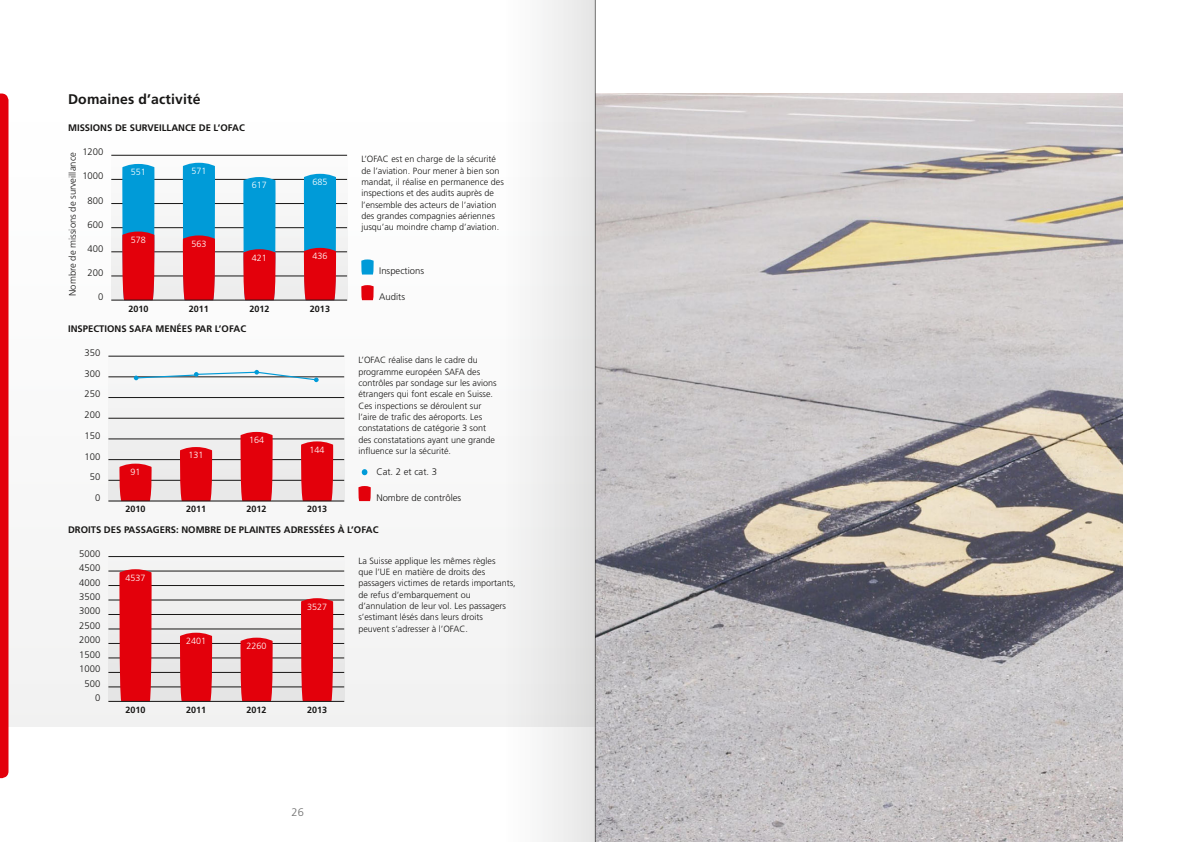
<style>
.page{position:relative;width:1191px;height:842px;background:#fff}
.page>*{position:absolute;margin:0;border:0;box-sizing:border-box;transform-origin:0 0}
.t1{font:700 14px "Frutiger";letter-spacing:.01em;color:#181716}
.t2{font:300 11px "Frutiger";color:#6e6e6e}
.t3{font:300 9.5px/20.7px "Frutiger";color:#181716;text-align:right}
.t4{font:700 9.5px "Frutiger";color:#181716}
.t5{font:300 9px/11.4px "Frutiger";color:#181716}
.t6{font:300 9px "Frutiger";color:#fff}
.t7{font:700 9px "Frutiger";color:#181716}
</style>
<div class="page">
<div style="left:111px;top:155px;width:236px;height:145px;background:#f5f5f5"></div>
<hr style="left:111px;top:276px;width:236px;height:1px;background:#181716">
<hr style="left:111px;top:252px;width:236px;height:1px;background:#181716">
<hr style="left:111px;top:227px;width:236px;height:1px;background:#181716">
<hr style="left:111px;top:203px;width:236px;height:1px;background:#181716">
<hr style="left:111px;top:179px;width:236px;height:1px;background:#181716">
<hr style="left:111px;top:155px;width:236px;height:1px;background:#181716">
<svg style="left:122px;top:164px;width:33px;height:136px;background:#745577"></svg>
<svg style="left:361px;top:285px;width:13px;height:15px"></svg>
<svg style="left:361px;top:259px;width:13px;height:16px"></svg>
<svg style="left:182px;top:163px;width:33px;height:137px;background:#6d5a7e"></svg>
<svg style="left:303px;top:174px;width:33px;height:126px;background:#616289"></svg>
<svg style="left:243px;top:177px;width:33px;height:123px;background:#616289"></svg>
<hr style="left:111px;top:300px;width:236px;height:1px;background:#181716">
<div style="left:108px;top:356px;width:236px;height:145px;background:#f1f1f1"></div>
<hr style="left:108px;top:480px;width:236px;height:1px;background:#181716">
<hr style="left:108px;top:459px;width:236px;height:1px;background:#181716">
<hr style="left:108px;top:439px;width:236px;height:1px;background:#181716">
<hr style="left:108px;top:418px;width:236px;height:1px;background:#181716">
<hr style="left:108px;top:397px;width:236px;height:1px;background:#181716">
<hr style="left:108px;top:377px;width:236px;height:1px;background:#181716">
<hr style="left:108px;top:356px;width:236px;height:1px;background:#181716">
<svg style="left:119px;top:464px;width:33px;height:37px"></svg>
<svg style="left:358px;top:486px;width:13px;height:15px"></svg>
<svg style="left:179px;top:447px;width:34px;height:54px;background:#e1151f"></svg>
<svg style="left:240px;top:432px;width:33px;height:69px;background:#e10d18"></svg>
<svg style="left:300px;top:441px;width:34px;height:60px;background:#e11620"></svg>
<svg style="left:134px;top:370px;width:185px;height:12px"></svg>
<svg style="left:362px;top:469px;width:5px;height:6px"></svg>
<hr style="left:108px;top:501px;width:236px;height:1px;background:#181716">
<svg style="left:108px;top:557px;width:236px;height:144px;fill:#ededed"></svg>
<hr style="left:108px;top:556px;width:236px;height:1px;background:#181716">
<hr style="left:108px;top:571px;width:236px;height:1px;background:#181716">
<hr style="left:108px;top:585px;width:236px;height:1px;background:#181716">
<hr style="left:108px;top:600px;width:236px;height:1px;background:#181716">
<hr style="left:108px;top:614px;width:236px;height:1px;background:#181716">
<hr style="left:108px;top:629px;width:236px;height:1px;background:#181716">
<svg style="left:119px;top:569px;width:33px;height:132px;background:#e20b16"></svg>
<svg style="left:179px;top:633px;width:34px;height:68px;background:#e2121c"></svg>
<svg style="left:240px;top:638px;width:33px;height:63px;background:#e20c17"></svg>
<svg style="left:300px;top:598px;width:34px;height:103px;background:#e1121c"></svg>
<hr style="left:108px;top:701px;width:236px;height:1px;background:#181716">
<img style="left:596px;top:94px;width:527px;height:748px">
<svg style="left:0;top:94px;width:9px;height:684px;background:#e40e18"></svg>
<div style="left:504px;top:0;width:91px;height:842px;background:linear-gradient(to right,#fbfbfb,#e1e1e1)"></div>
<hr style="left:595px;top:0;width:1px;height:842px;background:#181716">
<h1 class="t1" style="left:68px;top:92px;width:134px">Domaines d’activité</h1>
<p class="t4" style="left:68px;top:123px;width:178px">MISSIONS DE SURVEILLANCE DE L’OFAC</p>
<p class="t3" style="left:82px;top:142px;width:23px">1200</p>
<p class="t3" style="left:82px;top:166px;width:23px">1000</p>
<p class="t3" style="left:88px;top:190px;width:17px">800</p>
<p class="t3" style="left:88px;top:214px;width:17px">600</p>
<p class="t3" style="left:88px;top:238px;width:17px">400</p>
<p class="t3" style="left:88px;top:263px;width:17px">200</p>
<p class="t3" style="left:98px;top:287px;width:7px">0</p>
<p class="t3" style="left:62px;top:296px;width:145px;rotate:-90deg">Nombre de missions de surveillance</p>
<p class="t6" style="left:131px;top:168px;width:17px">551</p>
<p class="t6" style="left:131px;top:235px;width:17px">578</p>
<p class="t6" style="left:191px;top:166px;width:17px">571</p>
<p class="t6" style="left:191px;top:239px;width:17px">563</p>
<p class="t6" style="left:252px;top:181px;width:17px">617</p>
<p class="t6" style="left:252px;top:253px;width:17px">421</p>
<p class="t6" style="left:312px;top:177px;width:17px">685</p>
<p class="t6" style="left:312px;top:251px;width:17px">436</p>
<p class="t7" style="left:128px;top:304px;width:22px">2010</p>
<p class="t7" style="left:189px;top:304px;width:22px">2011</p>
<p class="t7" style="left:249px;top:304px;width:22px">2012</p>
<p class="t7" style="left:310px;top:304px;width:22px">2013</p>
<p class="t4" style="left:68px;top:324px;width:180px">INSPECTIONS SAFA MENÉES PAR L’OFAC</p>
<p class="t3" style="left:84px;top:343px;width:17px">350</p>
<p class="t3" style="left:84px;top:363px;width:17px">300<br>250<br>200<br>150<br>100<br>50<br>0</p>
<p class="t6" style="left:188px;top:451px;width:17px">131</p>
<p class="t6" style="left:249px;top:435px;width:17px">164</p>
<p class="t6" style="left:310px;top:445px;width:17px">144</p>
<p class="t6" style="left:130px;top:467px;width:12px">91</p>
<p class="t7" style="left:125px;top:504px;width:22px">2010</p>
<p class="t7" style="left:186px;top:504px;width:22px">2011</p>
<p class="t7" style="left:246px;top:504px;width:22px">2012</p>
<p class="t7" style="left:307px;top:504px;width:22px">2013</p>
<p class="t5" style="left:361px;top:154px;width:144px">L’OFAC est en charge de la sécurité de l’aviation. Pour mener à bien son mandat, il réalise en permanence des inspections et des audits auprès de l’ensemble des acteurs de l’aviation des grandes compagnies aériennes jusqu’au moindre champ d’aviation.</p>
<p class="t3" style="left:379px;top:261px;width:46px">Inspections</p>
<p class="t3" style="left:379px;top:287px;width:27px">Audits</p>
<p class="t5" style="left:358px;top:355px;width:140px">L’OFAC réalise dans le cadre du programme européen SAFA des contrôles par sondage sur les avions étrangers qui font escale en Suisse.<br>Ces inspections se déroulent sur l’aire de trafic des aéroports. Les constatations de catégorie 3 sont des constatations ayant une grande influence sur la sécurité.</p>
<p class="t3" style="left:376px;top:462px;width:62px">Cat. 2 et cat. 3</p>
<p class="t3" style="left:376px;top:488px;width:86px">Nombre de contrôles</p>
<p class="t4" style="left:68px;top:524px;width:312px">DROITS DES PASSAGERS: NOMBRE DE PLAINTES ADRESSÉES À L’OFAC</p>
<p class="t5" style="left:358px;top:555px;width:159px">La Suisse applique les mêmes règles<br>que l’UE en matière de droits des passagers victimes de retards importants, de refus d’embarquement ou d’annulation de leur vol. Les passagers s’estimant lésés dans leurs droits peuvent s’adresser à l’OFAC.</p>
<p class="t3" style="left:79px;top:546px;width:23px;line-height:14.5px;text-align:justify">5000<br>4500<br>4000<br>3500<br>3000<br>2500<br>2000</p>
<p class="t6" style="left:125px;top:573px;width:22px">4537</p>
<p class="t6" style="left:307px;top:602px;width:22px">3527</p>
<p class="t6" style="left:186px;top:636px;width:22px">2401</p>
<p class="t6" style="left:246px;top:641px;width:22px">2260</p>
<p class="t3" style="left:79px;top:648px;width:23px;line-height:14.4px">1500<br>1000<br>500<br>0</p>
<p class="t7" style="left:125px;top:705px;width:22px">2010</p>
<p class="t7" style="left:186px;top:705px;width:22px">2011</p>
<p class="t7" style="left:246px;top:705px;width:22px">2012</p>
<p class="t7" style="left:307px;top:705px;width:22px">2013</p>
<p class="t2" style="left:292px;top:806px;width:14px">26</p>
</div>
